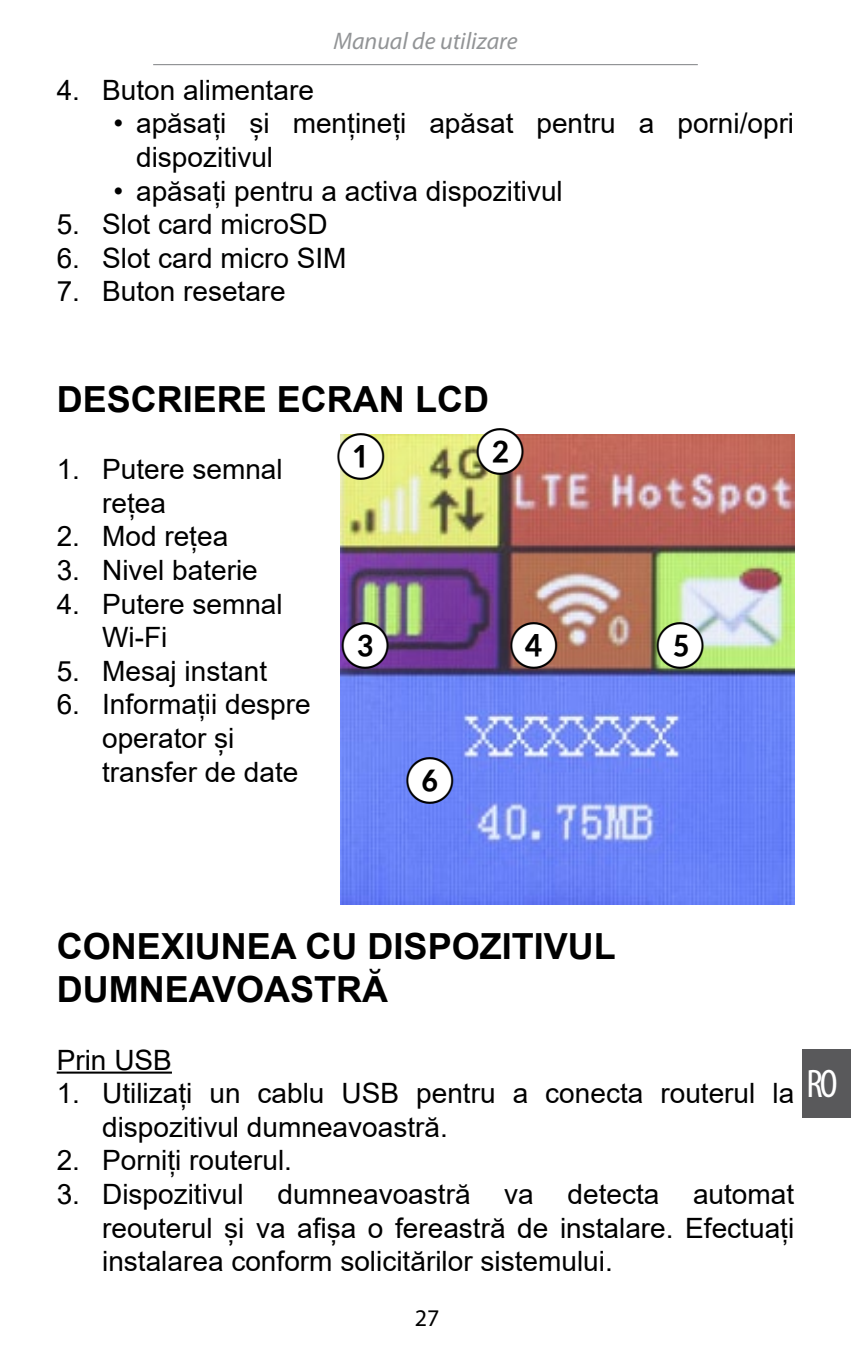
<style>
.page{position:relative;width:851px;height:1361px;background:#fff}
.page>*{position:absolute;margin:0;border:0;box-sizing:border-box;transform-origin:0 0}
.t1{font:48px "Carlito";color:#000}
.t2{font:condensed 40px "Myriad Pro";color:#fff}
.t3{font:700 36px/43.2px "Arial";color:#000}
.t4{font:28px/33.6px "Arial";color:#000}
.t5{font:italic 24px "Myriad Pro";color:#929496}
.t6{font:24px "Myriad Pro";color:#000}
</style>
<div class="page">
<div style="left:802px;top:1049px;width:48px;height:68px;background:#59595b"></div>
<hr style="left:153px;top:64px;width:544px;height:1px;background:#929496">
<svg style="left:323px;top:65px;width:203px;height:1px"></svg>
<hr style="left:57px;top:1071px;width:115px;height:2px;background:#000">
<img style="left:340px;top:435px;width:454px;height:469px">
<div style="left:338px;top:435px;width:45px;height:44px;background:#fff;border-radius:50%"></div>
<div style="left:477px;top:429px;width:45px;height:44px;background:#fff;border-radius:50%"></div>
<div style="left:342px;top:623px;width:45px;height:45px;background:#fff;border-radius:50%"></div>
<div style="left:511px;top:623px;width:44px;height:45px;background:#fff;border-radius:50%"></div>
<div style="left:657px;top:623px;width:44px;height:45px;background:#fff;border-radius:50%"></div>
<div style="left:408px;top:758px;width:44px;height:44px;background:#fff;border-radius:50%"></div>
<p class="t5" style="left:333px;top:26px;width:186px">Manual de utilizare</p>
<p class="t4" style="left:57px;top:73px;width:259px">4. Buton alimentare</p>
<p class="t4" style="left:136px;top:107px;width:659px;text-indent:-23px">• apăsați și mențineți apăsat pentru a porni/opri dispozitivul</p>
<p class="t4" style="left:113px;top:174px;width:451px">• apăsați pentru a activa dispozitivul</p>
<p class="t4" style="left:57px;top:207px;width:272px">5. Slot card microSD</p>
<p class="t4" style="left:57px;top:241px;width:291px">6. Slot card micro SIM</p>
<p class="t4" style="left:57px;top:275px;width:231px">7. Buton resetare</p>
<p class="t3" style="left:57px;top:378px;width:434px">DESCRIERE ECRAN LCD</p>
<p class="t4" style="left:102px;top:452px;width:182px;text-indent:-45px">1. Putere semnal rețea</p>
<p class="t4" style="left:57px;top:519px;width:173px">2. Mod rețea</p>
<p class="t4" style="left:57px;top:553px;width:202px">3. Nivel baterie</p>
<p class="t4" style="left:102px;top:587px;width:182px;text-indent:-45px">4. Putere semnal<br>Wi-Fi</p>
<p class="t4" style="left:57px;top:654px;width:212px">5. Mesaj instant</p>
<p class="t4" style="left:102px;top:687px;width:210px;text-indent:-45px">6. Informații despre operator și transfer de date</p>
<h1 class="t1" style="left:329px;top:423px;width:65px">①</h1>
<h1 class="t1" style="left:468px;top:418px;width:65px">②</h1>
<h1 class="t1" style="left:333px;top:612px;width:65px">③</h1>
<h1 class="t1" style="left:502px;top:612px;width:65px">④</h1>
<h1 class="t1" style="left:648px;top:612px;width:65px">⑤</h1>
<h1 class="t1" style="left:398px;top:747px;width:65px">⑥</h1>
<p class="t3" style="left:57px;top:925px;width:560px">CONEXIUNEA CU DISPOZITIVUL<br>DUMNEAVOASTRĂ</p>
<p class="t4" style="left:57px;top:1043px;width:117px">Prin USB</p>
<p class="t4" style="left:102px;top:1076px;width:693px;text-indent:-45px">1. Utilizați un cablu USB pentru a conecta routerul la dispozitivul dumneavoastră.</p>
<p class="t4" style="left:57px;top:1143px;width:237px">2. Porniți routerul.</p>
<p class="t4" style="left:102px;top:1177px;width:693px;text-align:justify;text-indent:-45px">3. Dispozitivul dumneavoastră va detecta automat reouterul și va afișa o fereastră de instalare. Efectuați instalarea conform solicitărilor sistemului.</p>
<h2 class="t2" style="left:806px;top:1059px;width:33px">RO</h2>
<p class="t6" style="left:414px;top:1303px;width:26px">27</p>
</div>
